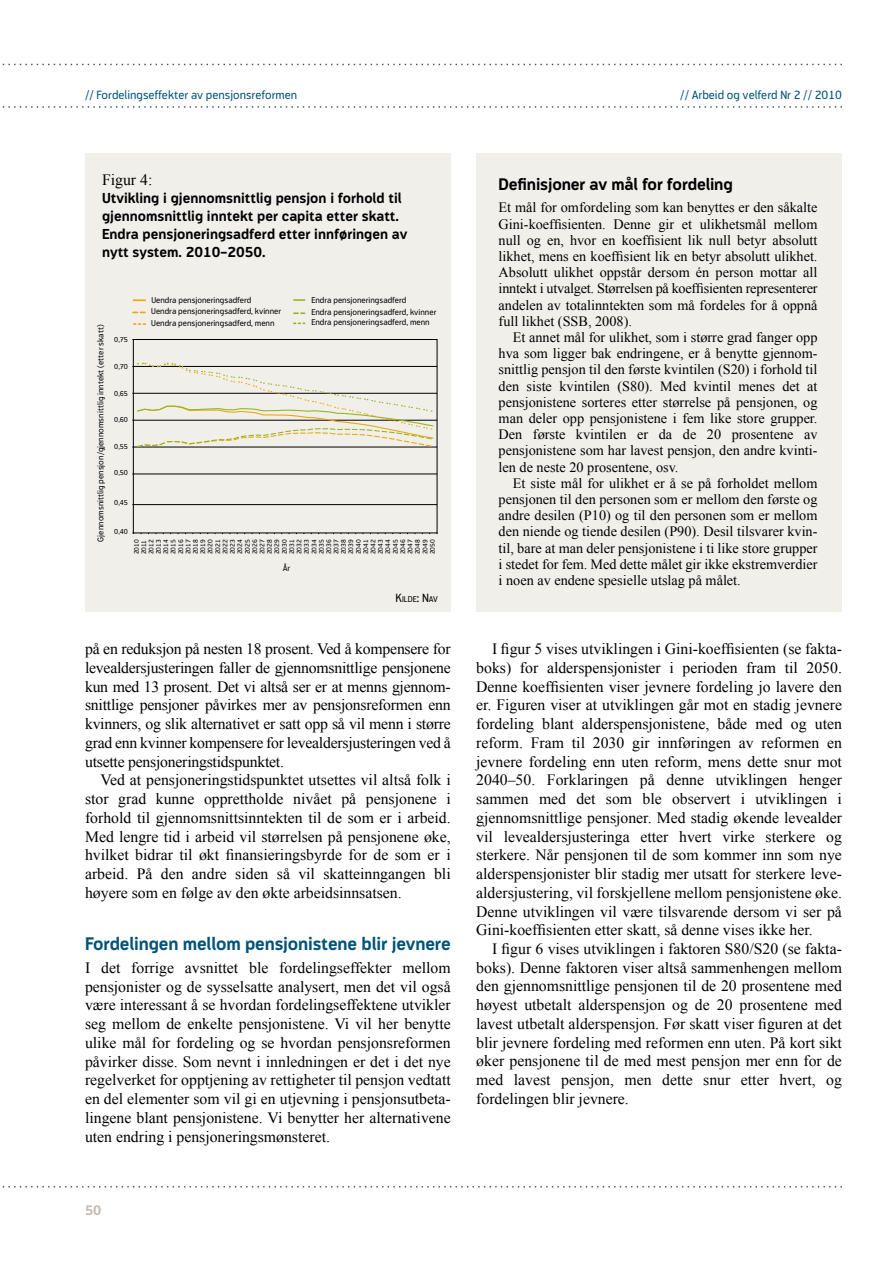
<style>
.page{position:relative;width:893px;height:1263px;background:#fff}
.page>*{position:absolute;margin:0;border:0;box-sizing:border-box;transform-origin:0 0}
.t1{font:700 18px "Modus";letter-spacing:-.01em;color:#005377}
.t2{font:700 16.5px "Modus";letter-spacing:-.01em;color:#000}
.t3{font:15.75px/18.8px "Times New Roman";color:#000;text-align:justify}
.t4{font:14.25px/16.2px "Times New Roman";color:#000;text-align:justify}
.t5{font:700 14.25px/18px "Modus";color:#000}
.t6{font:700 13.5px "Modus";color:#c2bbb1}
.t7{font:12px "Modus";color:#005377}
.t8{font:8.4px "Modus";color:#000}
.t9{font:8.4px "Modus";color:#000}
.t10{font:7.2px "Modus";color:#000}
.t11{font:6.6px/7.4px "Modus";color:#000;text-align:justify}
.s1{font-size:12px}
</style>
<div class="page">
<svg style="left:2px;top:64px;width:840px;height:1px"></svg>
<svg style="left:2px;top:106px;width:840px;height:2px"></svg>
<svg style="left:2px;top:1186px;width:840px;height:1px"></svg>
<div style="left:85px;top:153px;width:366px;height:458px;background:#f0efea"></div>
<svg style="left:133px;top:299px;width:12px;height:2px"></svg>
<svg style="left:294px;top:299px;width:11px;height:2px"></svg>
<svg style="left:133px;top:312px;width:12px;height:1px"></svg>
<svg style="left:294px;top:312px;width:11px;height:2px"></svg>
<svg style="left:134px;top:323px;width:11px;height:2px"></svg>
<hr style="left:133px;top:474px;width:304px;height:1px;background:#000">
<hr style="left:132px;top:504px;width:305px;height:1px;background:#000">
<svg style="left:132px;top:362px;width:303px;height:86px"></svg>
<div style="left:133px;top:339px;width:304px;height:194px;border:1px solid #000"></div>
<div style="left:476px;top:153px;width:366px;height:458px;background:#f0efea"></div>
<p class="t7" style="left:85px;top:88px;width:214px">// Fordelingseffekter av pensjonsreformen</p>
<p class="t7" style="left:680px;top:88px;width:163px">// Arbeid og velferd Nr 2 // 2010</p>
<p class="t3" style="left:102px;top:170px;width:52px">Figur 4:</p>
<p class="t5" style="left:102px;top:189px;width:307px">Utvikling i gjennomsnittlig pensjon i forhold til gjennomsnittlig inntekt per capita etter skatt.<br>Endra pensjoneringsadferd etter innføringen av nytt system. 2010–2050.</p>
<p class="t8" style="left:96px;top:542px;width:218px;rotate:-90deg">Gjennomsnittlig pensjon/gjennomsnittlig inntekt (etter skatt)</p>
<p class="t10" style="left:114px;top:335px;width:15px">0,75</p>
<p class="t10" style="left:114px;top:363px;width:15px">0,70</p>
<p class="t10" style="left:114px;top:390px;width:15px">0,65</p>
<p class="t10" style="left:114px;top:415px;width:15px">0,60</p>
<p class="t10" style="left:114px;top:442px;width:15px">0,55</p>
<p class="t10" style="left:114px;top:469px;width:15px">0,50</p>
<p class="t10" style="left:114px;top:498px;width:15px">0,45</p>
<p class="t10" style="left:114px;top:527px;width:15px">0,40</p>
<p class="t8" style="left:151px;top:295px;width:102px">Uendra pensjoneringsadferd</p>
<p class="t8" style="left:311px;top:295px;width:97px">Endra pensjoneringsadferd</p>
<p class="t8" style="left:151px;top:307px;width:131px">Uendra pensjoneringsadferd, kvinner</p>
<p class="t8" style="left:311px;top:307px;width:127px">Endra pensjoneringsadferd, kvinner</p>
<p class="t8" style="left:151px;top:318px;width:125px">Uendra pensjoneringsadferd, menn</p>
<p class="t8" style="left:311px;top:318px;width:120px">Endra pensjoneringsadferd, menn</p>
<p class="t11" style="left:133px;top:554px;width:16px;rotate:-90deg">2010<br>2011<br>2012<br>2013<br>2014<br>2015<br>2016<br>2017<br>2018<br>2019<br>2020<br>2021<br>2022<br>2023<br>2024<br>2025<br>2026<br>2027<br>2028<br>2029<br>2030<br>2031<br>2032<br>2033<br>2034<br>2035<br>2036<br>2037<br>2038<br>2039<br>2040<br>2041<br>2042<br>2043<br>2044<br>2045<br>2046<br>2047<br>2048<br>2049<br>2050</p>
<p class="t8" style="left:283px;top:563px;width:9px">År</p>
<p class="t9" style="left:396px;top:595px;width:44px"><span class="s1">K</span>ILDE<span class="s1">: N</span>AV</p>
<p class="t3" style="left:85px;top:639px;width:367px">på en reduksjon på nesten 18 prosent. Ved å kompensere for levealdersjusteringen faller de gjennomsnittlige pensjonene kun med 13 prosent. Det vi altså ser er at menns gjennom&shy;snittlige pensjoner påvirkes mer av pensjonsreformen enn kvinners, og slik alternativet er satt opp så vil menn i større grad enn kvinner kompensere for levealdersjusteringen ved å utsette pensjoneringstidspunktet.</p>
<p class="t3" style="left:85px;top:770px;width:367px;text-indent:15px">Ved at pensjoneringstidspunktet utsettes vil altså folk i stor grad kunne opprettholde nivået på pensjonene i forhold til gjennomsnittsinntekten til de som er i arbeid.<br>Med lengre tid i arbeid vil størrelsen på pensjonene øke, hvilket bidrar til økt finansieringsbyrde for de som er i arbeid. På den andre siden så vil skatteinngangen bli høyere som en følge av den økte arbeidsinnsatsen.</p>
<p class="t1" style="left:85px;top:933px;width:367px">Fordelingen mellom pensjonistene blir jevnere</p>
<p class="t3" style="left:85px;top:958px;width:367px">I det forrige avsnittet ble fordelingseffekter mellom pensjonister og de sysselsatte analysert, men det vil også være interessant å se hvordan fordelingseffektene utvikler seg mellom de enkelte pensjonistene. Vi vil her benytte ulike mål for fordeling og se hvordan pensjonsreformen påvirker disse. Som nevnt i innledningen er det i det nye regelverket for opptjening av rettigheter til pensjon vedtatt en del elementer som vil gi en utjevning i pensjonsutbeta&shy;lingene blant pensjonistene. Vi benytter her alternativene uten endring i pensjoneringsmønsteret.</p>
<p class="t2" style="left:499px;top:175px;width:236px">Definisjoner av mål for fordeling</p>
<p class="t4" style="left:499px;top:199px;width:320px">Et mål for omfordeling som kan benyttes er den såkalte Gini-koeffisienten. Denne gir et ulikhetsmål mellom null og en, hvor en koeffisient lik null betyr absolutt likhet, mens en koeffisient lik en betyr absolutt ulikhet.<br>Absolutt ulikhet oppstår dersom én person mottar all inntekt i utvalget. Størrelsen på koeffisienten representerer andelen av totalinntekten som må fordeles for å oppnå full likhet (SSB, 2008).</p>
<p class="t4" style="left:499px;top:329px;width:320px;text-indent:14px">Et annet mål for ulikhet, som i større grad fanger opp hva som ligger bak endringene, er å benytte gjennom&shy;snittlig pensjon til den første kvintilen (S20) i forhold til den siste kvintilen (S80). Med kvintil menes det at pensjonistene sorteres etter størrelse på pensjonen, og man deler opp pensjonistene i fem like store grupper.<br>Den første kvintilen er da de 20 prosentene av pensjonistene som har lavest pensjon, den andre kvinti&shy;len de neste 20 prosentene, osv.</p>
<p class="t4" style="left:499px;top:475px;width:320px;text-indent:14px">Et siste mål for ulikhet er å se på forholdet mellom pensjonen til den personen som er mellom den første og andre desilen (P10) og til den personen som er mellom den niende og tiende desilen (P90). Desil tilsvarer kvin&shy;til, bare at man deler pensjonistene i ti like store grupper i stedet for fem. Med dette målet gir ikke ekstremverdier i noen av endene spesielle utslag på målet.</p>
<p class="t3" style="left:476px;top:639px;width:367px;text-indent:16px">I figur 5 vises utviklingen i Gini-koeffisienten (se fakta&shy;boks) for alderspensjonister i perioden fram til 2050.<br>Denne koeffisienten viser jevnere fordeling jo lavere den er. Figuren viser at utviklingen går mot en stadig jevnere fordeling blant alderspensjonistene, både med og uten reform. Fram til 2030 gir innføringen av reformen en jevnere fordeling enn uten reform, mens dette snur mot 2040–50. Forklaringen på denne utviklingen henger sammen med det som ble observert i utviklingen i gjennomsnittlige pensjoner. Med stadig økende levealder vil levealdersjusteringa etter hvert virke sterkere og sterkere. Når pensjonen til de som kommer inn som nye alderspensjonister blir stadig mer utsatt for sterkere leve&shy;aldersjustering, vil forskjellene mellom pensjonistene øke.<br>Denne utviklingen vil være tilsvarende dersom vi ser på Gini-koeffisienten etter skatt, så denne vises ikke her.</p>
<p class="t3" style="left:476px;top:939px;width:367px;text-indent:16px">I figur 6 vises utviklingen i faktoren S80/S20 (se fakta&shy;boks). Denne faktoren viser altså sammenhengen mellom den gjennomsnittlige pensjonen til de 20 prosentene med høyest utbetalt alderspensjon og de 20 prosentene med lavest utbetalt alderspensjon. Før skatt viser figuren at det blir jevnere fordeling med reformen enn uten. På kort sikt øker pensjonene til de med mest pensjon mer enn for de med lavest pensjon, men dette snur etter hvert, og fordelingen blir jevnere.</p>
<p class="t6" style="left:85px;top:1203px;width:18px">50</p>
</div>
